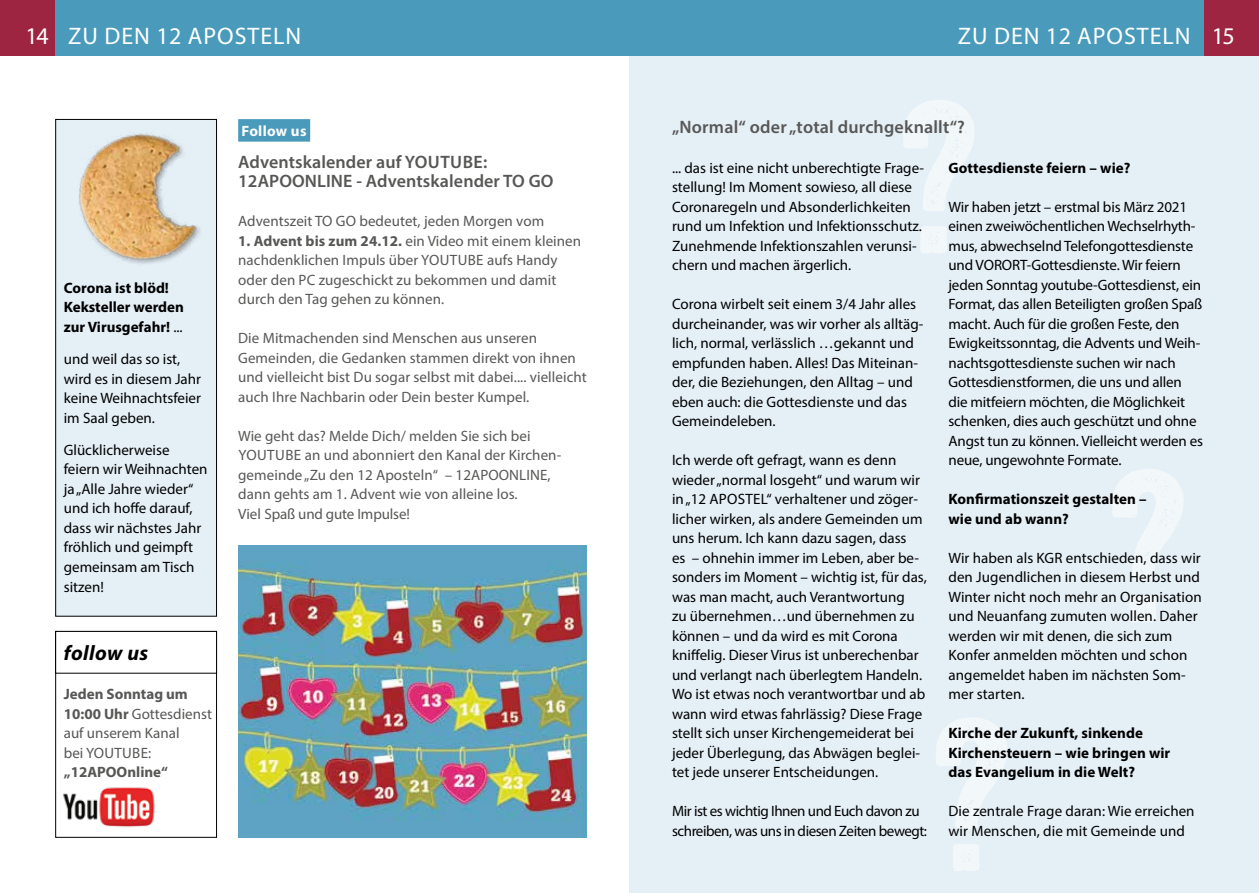
<style>
.page{position:relative;width:1259px;height:893px;background:#fff}
.page>*{position:absolute;margin:0;border:0;box-sizing:border-box;transform-origin:0 0}
.t1{font:24px "Myriad Pro";letter-spacing:.04em;color:#fff}
.t2{font:italic 700 21px "Myriad Pro";letter-spacing:.02em;color:#000}
.t3{font:600 18px/19.5px "Myriad Pro";letter-spacing:.005em;color:#575756}
.t4{font:15px/19.5px "Myriad Pro";color:#000}
.t5{font:15px/19.5px "Myriad Pro";letter-spacing:.005em;color:#575756}
.t6{font:700 15px/19.5px "Myriad Pro";letter-spacing:.005em;color:#000}
.t7{font:15px/19.5px "Myriad Pro";letter-spacing:-.03em;color:#000}
.t8{font:700 15px "Myriad Pro";color:#575756}
.t9{font:700 15px "Myriad Pro";letter-spacing:.02em;color:#fff}
.s1{font-weight:400}
.s2{font-weight:700}
</style>
<div class="page">
<div style="left:629px;top:55px;width:630px;height:838px;background:#e5eff6"></div>
<div style="left:0;top:0;width:55px;height:55px;background:#9d2542"></div>
<div style="left:1203px;top:0;width:56px;height:55px;background:#9d2542"></div>
<div style="left:55px;top:0;width:574px;height:55px;background:#499abb"></div>
<div style="left:629px;top:0;width:574px;height:55px;background:#499abb"></div>
<svg style="left:904px;top:100px;width:70px;height:153px"></svg>
<svg style="left:1113px;top:469px;width:70px;height:153px"></svg>
<svg style="left:936px;top:718px;width:71px;height:153px"></svg>
<div style="left:238px;top:119px;width:72px;height:23px;background:#499abb"></div>
<div style="left:56px;top:119px;width:160px;height:497px;background:#e5eff6"></div>
<div style="left:55px;top:119px;width:162px;height:498px;border:1px solid #000"></div>
<img style="left:78px;top:133px;width:122px;height:131px">
<div style="left:55px;top:631px;width:162px;height:207px;border:1px solid #000"></div>
<div style="left:55px;top:631px;width:162px;height:43px;border:1px solid #000"></div>
<img style="left:63px;top:787px;width:92px;height:40px">
<img style="left:238px;top:546px;width:349px;height:292px">
<h1 class="t1" style="left:26px;top:21px;width:277px">14 ZU DEN 12 APOSTELN</h1>
<h1 class="t1" style="left:957px;top:21px;width:279px">ZU DEN 12 APOSTELN 15</h1>
<p class="t6" style="left:64px;top:278px;width:122px">Corona ist blöd!<br>Keksteller werden zur Virusgefahr! <span class="s1">...</span></p>
<p class="t4" style="left:64px;top:349px;width:139px">und weil das so ist, wird es in diesem Jahr keine Weihnachtsfeier im Saal geben.</p>
<p class="t4" style="left:64px;top:440px;width:145px">Glücklicherweise feiern wir Weihnachten ja „Alle Jahre wieder“ und ich hoffe darauf, dass wir nächstes Jahr fröhlich und geimpft gemeinsam am Tisch sitzen!</p>
<h2 class="t2" style="left:64px;top:639px;width:86px">follow us</h2>
<p class="t5" style="left:64px;top:684px;width:150px"><span class="s2">Jeden Sonntag um<br>10:00 Uhr</span> Gottesdienst auf unserem Kanal<br>bei YOUTUBE:</p>
<p class="t8" style="left:64px;top:762px;width:106px">„12APOOnline“</p>
<p class="t9" style="left:241px;top:121px;width:67px">Follow us</p>
<p class="t3" style="left:238px;top:152px;width:317px">Adventskalender auf YOUTUBE:<br>12APOONLINE - Adventskalender TO GO</p>
<p class="t5" style="left:238px;top:211px;width:307px">Adventszeit TO GO bedeutet, jeden Morgen vom</p>
<p class="t5" style="left:238px;top:231px;width:344px"><span class="s2">1. Advent bis zum 24.12.</span> ein Video mit einem kleinen nachdenklichen Impuls über YOUTUBE aufs Handy oder den PC zugeschickt zu bekommen und damit durch den Tag gehen zu können.</p>
<p class="t5" style="left:238px;top:328px;width:350px">Die Mitmachenden sind Menschen aus unseren Gemeinden, die Gedanken stammen direkt von ihnen und vielleicht bist Du sogar selbst mit dabei.... vielleicht auch Ihre Nachbarin oder Dein bester Kumpel.</p>
<p class="t5" style="left:238px;top:426px;width:325px">Wie geht das? Melde Dich/ melden Sie sich bei YOUTUBE an und abonniert den Kanal der Kirchen&shy;gemeinde „Zu den 12 Aposteln“ – 12APOONLINE, dann gehts am 1. Advent wie von alleine los.<br>Viel Spaß und gute Impulse!</p>
<p class="t3" style="left:672px;top:116px;width:294px">„Normal“ oder „total durchgeknallt“?</p>
<p class="t6" style="left:948px;top:158px;width:183px">Gottesdienste feiern – wie?</p>
<p class="t4" style="left:948px;top:197px;width:256px">Wir haben jetzt – erstmal bis März 2021 einen zweiwöchentlichen Wechselrhyth&shy;mus, abwechselnd Telefongottesdienste und VORORT-Gottesdienste. Wir feiern jeden Sonntag youtube-Gottesdienst, ein Format, das allen Beteiligten großen Spaß macht. Auch für die großen Feste, den Ewigkeitssonntag, die Advents und Weih&shy;nachtsgottesdienste suchen wir nach Gottesdienstformen, die uns und allen die mitfeiern möchten, die Möglichkeit schenken, dies auch geschützt und ohne Angst tun zu können. Vielleicht werden es neue, ungewohnte Formate.</p>
<p class="t6" style="left:948px;top:489px;width:200px">Konfirmationszeit gestalten – wie und ab wann?</p>
<p class="t4" style="left:948px;top:548px;width:255px">Wir haben als KGR entschieden, dass wir den Jugendlichen in diesem Herbst und Winter nicht noch mehr an Organisation und Neuanfang zumuten wollen. Daher werden wir mit denen, die sich zum Konfer anmelden möchten und schon angemeldet haben im nächsten Som&shy;mer starten.</p>
<p class="t6" style="left:948px;top:723px;width:223px">Kirche der Zukunft, sinkende<br>Kirchensteuern – wie bringen wir das Evangelium in die Welt?</p>
<p class="t4" style="left:948px;top:801px;width:248px">Die zentrale Frage daran: Wie erreichen wir Menschen, die mit Gemeinde und</p>
<p class="t4" style="left:672px;top:158px;width:254px">... das ist eine nicht unberechtigte Frage&shy;stellung! Im Moment sowieso, all diese Coronaregeln und Absonderlichkeiten rund um Infektion und Infektionsschutz.<br>Zunehmende Infektionszahlen verunsi&shy;chern und machen ärgerlich.</p>
<p class="t4" style="left:672px;top:294px;width:253px">Corona wirbelt seit einem 3/4 Jahr alles durcheinander, was wir vorher als alltäg&shy;lich, normal, verlässlich …gekannt und empfunden haben. Alles! Das Miteinan&shy;der, die Beziehungen, den Alltag – und eben auch: die Gottesdienste und das Gemeindeleben.</p>
<p class="t4" style="left:672px;top:450px;width:256px">Ich werde oft gefragt, wann es denn wieder „normal losgeht“ und warum wir in „12 APOSTEL“ verhaltener und zöger&shy;licher wirken, als andere Gemeinden um uns herum. Ich kann dazu sagen, dass<br>es – ohnehin immer im Leben, aber be&shy;sonders im Moment – wichtig ist, für das, was man macht, auch Verantwortung<br>zu übernehmen…und übernehmen zu können – und da wird es mit Corona kniffelig. Dieser Virus ist unberechenbar und verlangt nach überlegtem Handeln.<br>Wo ist etwas noch verantwortbar und ab wann wird etwas fahrlässig? Diese Frage stellt sich unser Kirchengemeiderat bei jeder Überlegung, das Abwägen beglei&shy;tet jede unserer Entscheidungen.</p>
<p class="t7" style="left:672px;top:801px;width:256px">Mir ist es wichtig Ihnen und Euch davon zu schreiben, was uns in diesen Zeiten bewegt:</p>
</div>
